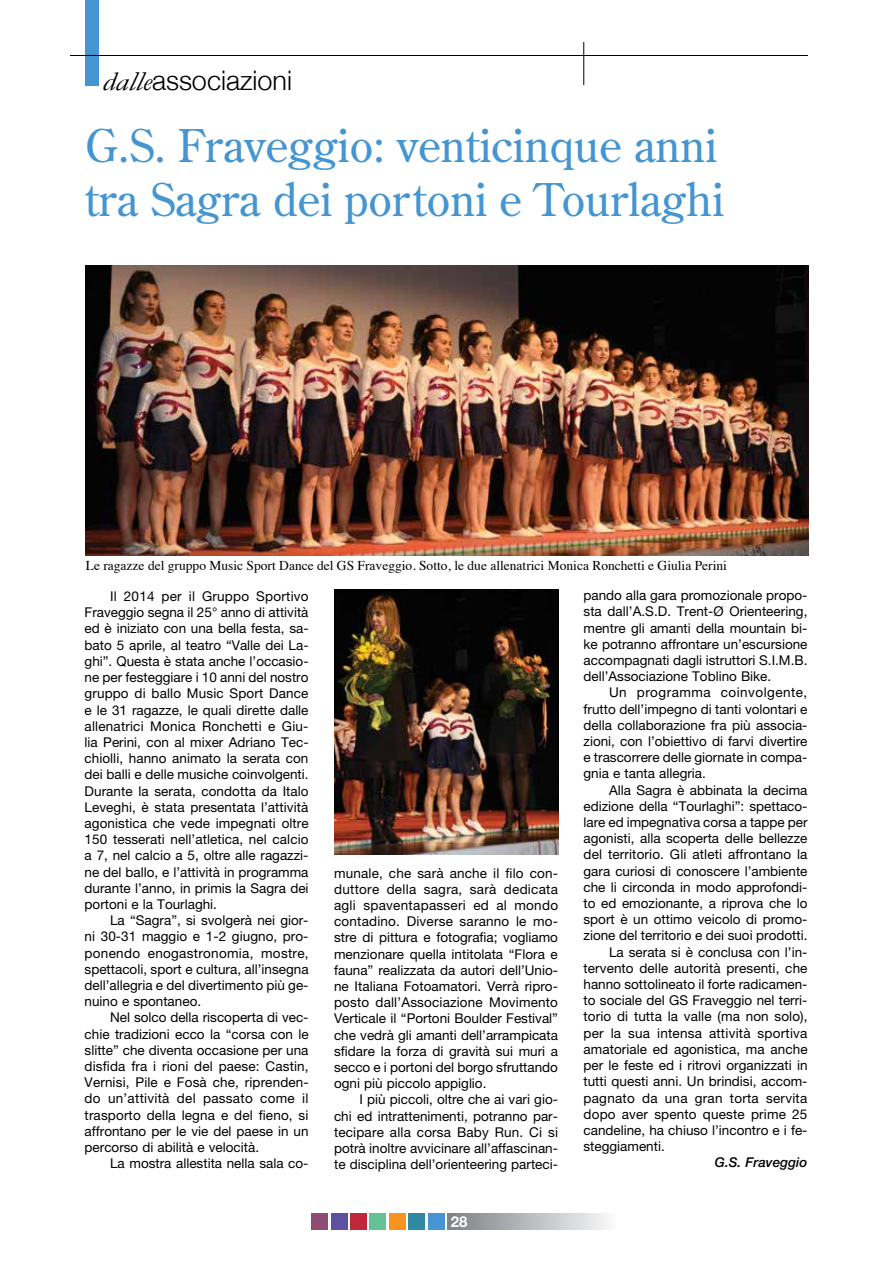
<style>
.page{position:relative;width:893px;height:1263px;background:#fff}
.page>*{position:absolute;margin:0;border:0;box-sizing:border-box;transform-origin:0 0}
.t1{font:45px/54px "Century Old Style Std";color:#4495d1}
.t2{font:300 27px "Helvetica Neue";color:#000}
.t3{font:700 15px "Helvetica Neue";color:#fff}
.t4{font:13.5px/16.2px "Helvetica Neue";color:#000;text-align:justify}
.t5{font:13.5px "Times";color:#000}
.t6{font:13.5px "Helvetica Neue";letter-spacing:.02em;color:#000}
.t7{font:italic 500 13.5px "Helvetica Neue";color:#000}
.s1{font-family:"Garamond";font-weight:400;font-style:italic}
</style>
<div class="page">
<div style="left:448px;top:1213px;width:169px;height:17px;background:linear-gradient(to right,#7e8184,#fafbfc)"></div>
<div style="left:428px;top:1213px;width:16px;height:16px;background:#4495d1"></div>
<div style="left:409px;top:1213px;width:16px;height:16px;background:#3189a1"></div>
<div style="left:389px;top:1213px;width:17px;height:16px;background:#f7941e"></div>
<div style="left:370px;top:1213px;width:16px;height:16px;background:#65c294"></div>
<div style="left:350px;top:1213px;width:17px;height:16px;background:#c0273b"></div>
<div style="left:311px;top:1213px;width:17px;height:16px;background:#8e4c75"></div>
<div style="left:331px;top:1213px;width:16px;height:16px;background:#5e50a1"></div>
<div style="left:85px;top:0;width:14px;height:85px;background:#4495d1"></div>
<hr style="left:70px;top:55px;width:738px;height:1px;background:#000">
<hr style="left:583px;top:42px;width:1px;height:43px;background:#000">
<img style="left:86px;top:266px;width:723px;height:289px">
<img style="left:334px;top:590px;width:224px;height:264px">
<h2 class="t2" style="left:102px;top:59px;width:191px"><span class="s1">dalle</span>associazioni</h2>
<h1 class="t1" style="left:85px;top:118px;width:641px">G.S. Fraveggio: venticinque anni tra Sagra dei portoni e Tourlaghi</h1>
<p class="t5" style="left:86px;top:553px;width:643px">Le ragazze del gruppo Music Sport Dance del GS Fraveggio. Sotto, le due allenatrici Monica Ronchetti e Giulia Perini</p>
<p class="t4" style="left:85px;top:588px;width:226px;text-indent:26px">I l 2014 per il Gruppo Sportivo Fraveggio segna il 25° anno di attività ed è iniziato con una bella festa, sa&shy;bato 5 aprile, al teatro “Valle dei La&shy;ghi”. Questa è stata anche l’occasio&shy;ne per festeggiare i 10 anni del nostro gruppo di ballo M usic Sport Dance e le 31 ragazze, le quali dirette dalle allenatrici Monica Ronchetti e Giu&shy;lia Perini, con al mixer Adriano Tec&shy;chiolli, hanno animato la serata con dei balli e delle musiche coinvolgenti.<br>Durante la serata, condotta da Italo Leveghi, è stata presentata l’attività agonistica che vede impegnati oltre 150 tesserati nell’atletica, nel calcio a 7, nel calcio a 5, oltre alle ragazzi&shy;ne del ballo, e l’attività in programma durante l’anno, in primis la Sagra dei portoni e la Tourlaghi.</p>
<p class="t4" style="left:85px;top:912px;width:226px;text-indent:26px">La “Sagra”, si svolgerà nei gior&shy;ni 30-31 maggio e 1-2 giugno, pro&shy;ponendo enogastronomia, mostre, spettacoli, sport e cultura, all’insegna dell’allegria e del divertimento più ge&shy;nuino e spontaneo.</p>
<p class="t4" style="left:85px;top:1009px;width:226px;text-indent:26px">Nel solco della riscoperta di vec&shy;chie tradizioni ecco la “corsa con le slitte” che diventa occasione per una disfida fra i rioni del paese: Castin, Vernisi, Pile e Fosà che, riprenden&shy;do un’attività del passato come il trasporto della legna e del fieno, si affrontano per le vie del paese in un percorso di abilità e velocità.</p>
<p class="t4" style="left:110px;top:1155px;width:200px">La mostra allestita nella sala co-</p>
<p class="t4" style="left:334px;top:864px;width:226px">munale, che sarà anche il filo con&shy;duttore della sagra, sarà dedicata agli spaventapasseri ed al mondo contadino. Diverse saranno le mo&shy;stre di pittura e fotografia; vogliamo menzionare quella intitolata “Flora e fauna” realizzata da autori dell’Unio&shy;ne Italiana Fotoamatori. Verrà ripro&shy;posto dall’Associazione M ovimento Verticale il “Portoni Boulder Festival” che vedrà gli amanti dell’arrampicata sfidare la forza di gravità sui muri a secco e i portoni del borgo sfruttando ogni più piccolo appiglio.</p>
<p class="t4" style="left:334px;top:1091px;width:226px;text-indent:26px">I più piccoli, oltre che ai vari gio&shy;chi ed intrattenimenti, potranno par&shy;tecipare alla corsa Baby Run. Ci si potrà inoltre avvicinare all’affascinan&shy;te disciplina dell’orienteering parteci-</p>
<p class="t3" style="left:451px;top:1213px;width:18px">28</p>
<p class="t4" style="left:584px;top:587px;width:225px">pando alla gara promozionale propo&shy;sta dall’A.S.D. Trent-Ø Orienteering, mentre gli amanti della mountain bi&shy;ke potranno affrontare un’escursione accompagnati dagli istruttori S.I .M .B. dell’Associazione Toblino Bike.</p>
<p class="t4" style="left:584px;top:684px;width:225px;text-indent:26px">Un programma coinvolgente, frutto dell’impegno di tanti volontari e della collaborazione fra più associa&shy;zioni, con l’obiettivo di farvi divertire e trascorrere delle giornate in compa&shy;gnia e tanta allegria.</p>
<p class="t4" style="left:609px;top:781px;width:200px">Alla Sagra è abbinata la decima</p>
<p class="t4" style="left:584px;top:798px;width:225px">edizione della “Tourlaghi”: spettaco-</p>
<p class="t4" style="left:584px;top:814px;width:225px">lare ed impegnativa corsa a tappe per</p>
<p class="t4" style="left:584px;top:830px;width:225px">agonisti, alla scoperta delle bellezze</p>
<p class="t4" style="left:584px;top:846px;width:225px">del territorio. Gli atleti affrontano la</p>
<p class="t4" style="left:584px;top:862px;width:225px">gara curiosi di conoscere l’ambiente</p>
<p class="t4" style="left:584px;top:879px;width:225px">che li circonda in modo approfondi-</p>
<p class="t4" style="left:584px;top:895px;width:225px">to ed emozionante, a riprova che lo</p>
<p class="t4" style="left:584px;top:911px;width:225px">sport è un ottimo veicolo di promo-</p>
<p class="t4" style="left:584px;top:927px;width:225px">zione del territorio e dei suoi prodotti.</p>
<p class="t4" style="left:609px;top:943px;width:200px">La serata si è conclusa con l’in-</p>
<p class="t4" style="left:584px;top:960px;width:225px">tervento delle autorità presenti, che</p>
<p class="t4" style="left:584px;top:976px;width:225px">hanno sottolineato il forte radicamen-</p>
<p class="t4" style="left:584px;top:992px;width:225px">to sociale del GS Fraveggio nel terri-</p>
<p class="t4" style="left:584px;top:1008px;width:226px">torio di tutta la valle (ma non solo),</p>
<p class="t4" style="left:584px;top:1024px;width:225px">per la sua intensa attività sportiva</p>
<p class="t4" style="left:584px;top:1041px;width:226px">amatoriale ed agonistica, ma anche</p>
<p class="t4" style="left:584px;top:1057px;width:225px">per le feste ed i ritrovi organizzati in</p>
<p class="t4" style="left:584px;top:1073px;width:225px">tutti questi anni. Un brindisi, accom-</p>
<p class="t6" style="left:584px;top:1090px;width:225px">pagnato da una gran torta servita</p>
<p class="t4" style="left:584px;top:1105px;width:225px">dopo aver spento queste prime 25</p>
<p class="t4" style="left:584px;top:1122px;width:225px">candeline, ha chiuso l’incontro e i fe-</p>
<p class="t4" style="left:584px;top:1138px;width:83px">steggiamenti.</p>
<p class="t7" style="left:715px;top:1154px;width:94px">G.S. Fraveggio</p>
</div>
